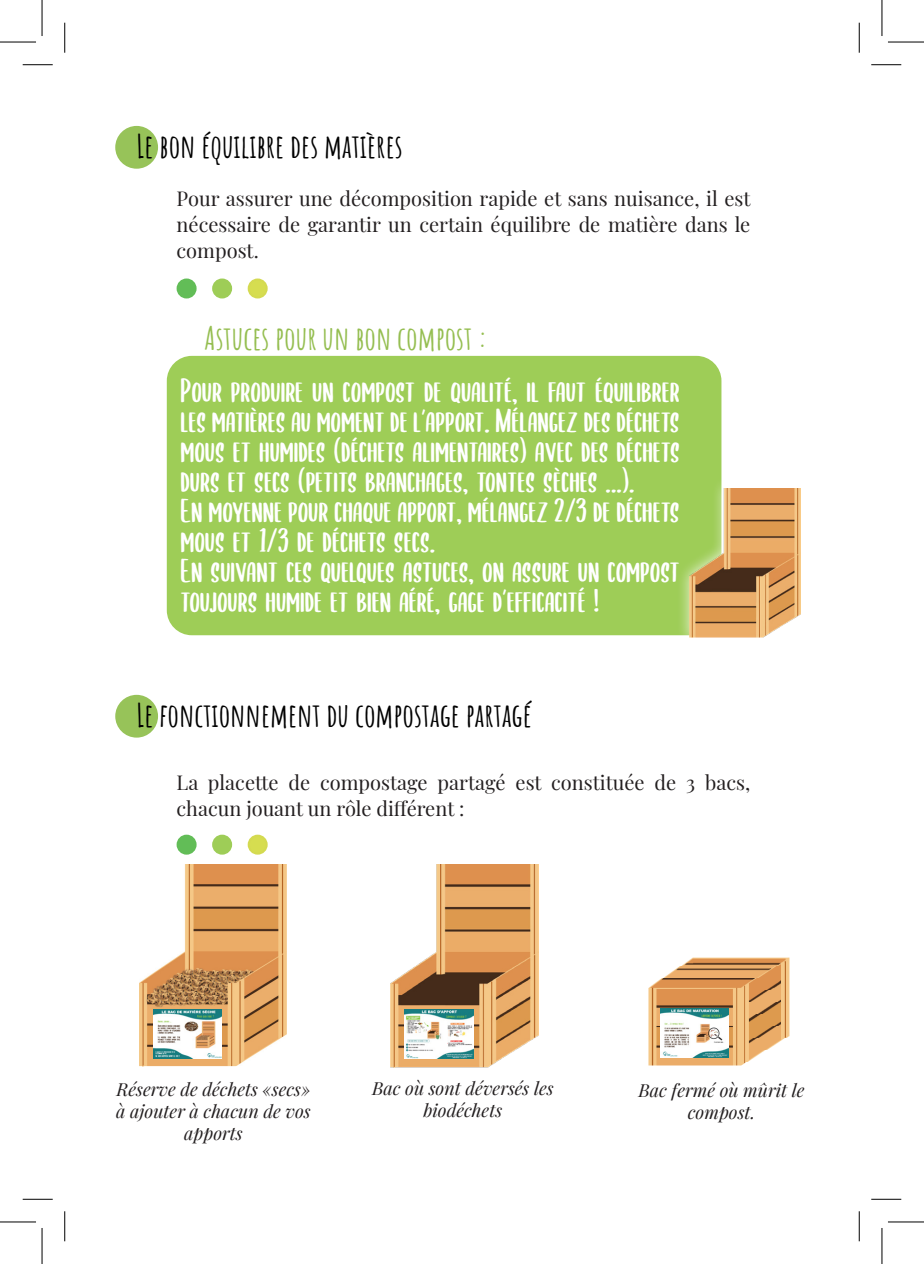
<style>
.page{position:relative;width:924px;height:1264px;background:#fff}
.page>*{position:absolute;margin:0;border:0;box-sizing:border-box;transform-origin:0 0}
.t1{font:34px/30px "SUBSCRIBER";color:#fff}
.t2{font:700 32px "Amatic SC";color:#000}
.t3{font:700 32px "Amatic SC";color:#95be51}
.t4{font:20px/26px "Playfair Display";color:#231f20;text-align:justify}
.t5{font:italic 18px/22px "Playfair Display";color:#231f20;text-align:center}
</style>
<div class="page">
<div style="left:116px;top:127px;width:41px;height:41px;background:#97c359;border-radius:50%"></div>
<div style="left:115px;top:126px;width:43px;height:43px;border:2px solid #97c359;border-radius:50%"></div>
<div style="left:177px;top:279px;width:18px;height:18px;background:#62bd57;border-radius:50%"></div>
<div style="left:176px;top:278px;width:20px;height:20px;border:2px solid #62bd57;border-radius:50%"></div>
<div style="left:213px;top:279px;width:18px;height:18px;background:#9ecd57;border-radius:50%"></div>
<div style="left:212px;top:278px;width:20px;height:20px;border:2px solid #9ecd57;border-radius:50%"></div>
<div style="left:248px;top:279px;width:18px;height:18px;background:#d6dd50;border-radius:50%"></div>
<div style="left:247px;top:278px;width:20px;height:20px;border:2px solid #d4da51;border-radius:50%"></div>
<div style="left:168px;top:357px;width:552px;height:277px;background:#9ecd57;border-radius:24px"></div>
<div style="left:167px;top:356px;width:554px;height:279px;border:2px solid #9ecd57;border-radius:24px"></div>
<div style="left:676px;top:475px;width:137px;height:174px;background:#fff;opacity:.75"></div>
<img style="left:689px;top:488px;width:111px;height:149px">
<div style="left:116px;top:695px;width:41px;height:41px;background:#97c359;border-radius:50%"></div>
<div style="left:115px;top:694px;width:43px;height:43px;border:2px solid #97c359;border-radius:50%"></div>
<div style="left:177px;top:835px;width:18px;height:18px;background:#62bd57;border-radius:50%"></div>
<div style="left:176px;top:834px;width:20px;height:20px;border:2px solid #62bd57;border-radius:50%"></div>
<div style="left:213px;top:835px;width:18px;height:18px;background:#9ecd57;border-radius:50%"></div>
<div style="left:212px;top:834px;width:20px;height:20px;border:2px solid #9ecd57;border-radius:50%"></div>
<div style="left:248px;top:835px;width:18px;height:18px;background:#d6dd50;border-radius:50%"></div>
<div style="left:247px;top:834px;width:20px;height:20px;border:2px solid #d4da51;border-radius:50%"></div>
<img style="left:390px;top:864px;width:148px;height:203px">
<img style="left:139px;top:864px;width:147px;height:201px">
<img style="left:648px;top:957px;width:142px;height:108px">
<img style="left:404px;top:1009px;width:69px;height:49px">
<img style="left:153px;top:1009px;width:68px;height:49px">
<img style="left:660px;top:1008px;width:68px;height:49px">
<hr style="left:23px;top:64px;width:30px;height:1px;background:#000">
<hr style="left:870px;top:64px;width:30px;height:1px;background:#000">
<hr style="left:23px;top:1198px;width:30px;height:1px;background:#000">
<hr style="left:870px;top:1198px;width:30px;height:1px;background:#000">
<hr style="left:64px;top:23px;width:1px;height:30px;background:#000">
<hr style="left:64px;top:1211px;width:1px;height:30px;background:#000">
<hr style="left:858px;top:23px;width:1px;height:30px;background:#000">
<hr style="left:858px;top:1211px;width:1px;height:30px;background:#000">
<hr style="left:0;top:42px;width:36px;height:1px;background:#000">
<hr style="left:887px;top:42px;width:36px;height:1px;background:#000">
<hr style="left:0;top:1221px;width:36px;height:1px;background:#000">
<hr style="left:887px;top:1221px;width:36px;height:1px;background:#000">
<hr style="left:42px;top:0;width:1px;height:36px;background:#000">
<hr style="left:42px;top:1227px;width:1px;height:36px;background:#000">
<hr style="left:881px;top:0;width:1px;height:36px;background:#000">
<hr style="left:881px;top:1227px;width:1px;height:36px;background:#000">
<p class="t2" style="left:137px;top:122px;width:267px">Le bon équilibre des matières</p>
<p class="t4" style="left:176px;top:183px;width:575px">Pour assurer une décomposition rapide et sans nuisance, il est nécessaire de garantir un certain équilibre de matière dans le compost.</p>
<p class="t3" style="left:204px;top:313px;width:284px">Astuces pour un bon compost :</p>
<p class="t1" style="left:180px;top:372px;width:500px;text-align:justify">Pour produire un compost de qualité, il faut équilibrer les matières au moment de l’apport. Mélangez des déchets mous et humides (déchets alimentaires) avec des déchets durs et secs (petits branchages, tontes sèches ...).</p>
<p class="t1" style="left:180px;top:492px;width:500px">En moyenne pour chaque apport, mélangez 2/3 de déchets mous et 1/3 de déchets secs.</p>
<p class="t1" style="left:180px;top:552px;width:500px">En suivant ces quelques astuces, on assure un compost toujours humide et bien aéré, gage d’efficacité !</p>
<p class="t2" style="left:137px;top:690px;width:396px">Le fonctionnement du compostage partagé</p>
<p class="t4" style="left:176px;top:768px;width:575px">La placette de compostage partagé est constituée de 3 bacs, chacun jouant un rôle différent :</p>
<p class="t5" style="left:372px;top:1075px;width:183px">Bac où sont déversés les biodéchets</p>
<p class="t5" style="left:116px;top:1076px;width:196px">Réserve de déchets «secs» à ajouter à chacun de vos apports</p>
<p class="t5" style="left:638px;top:1078px;width:167px">Bac fermé où mûrit le compost.</p>
</div>
